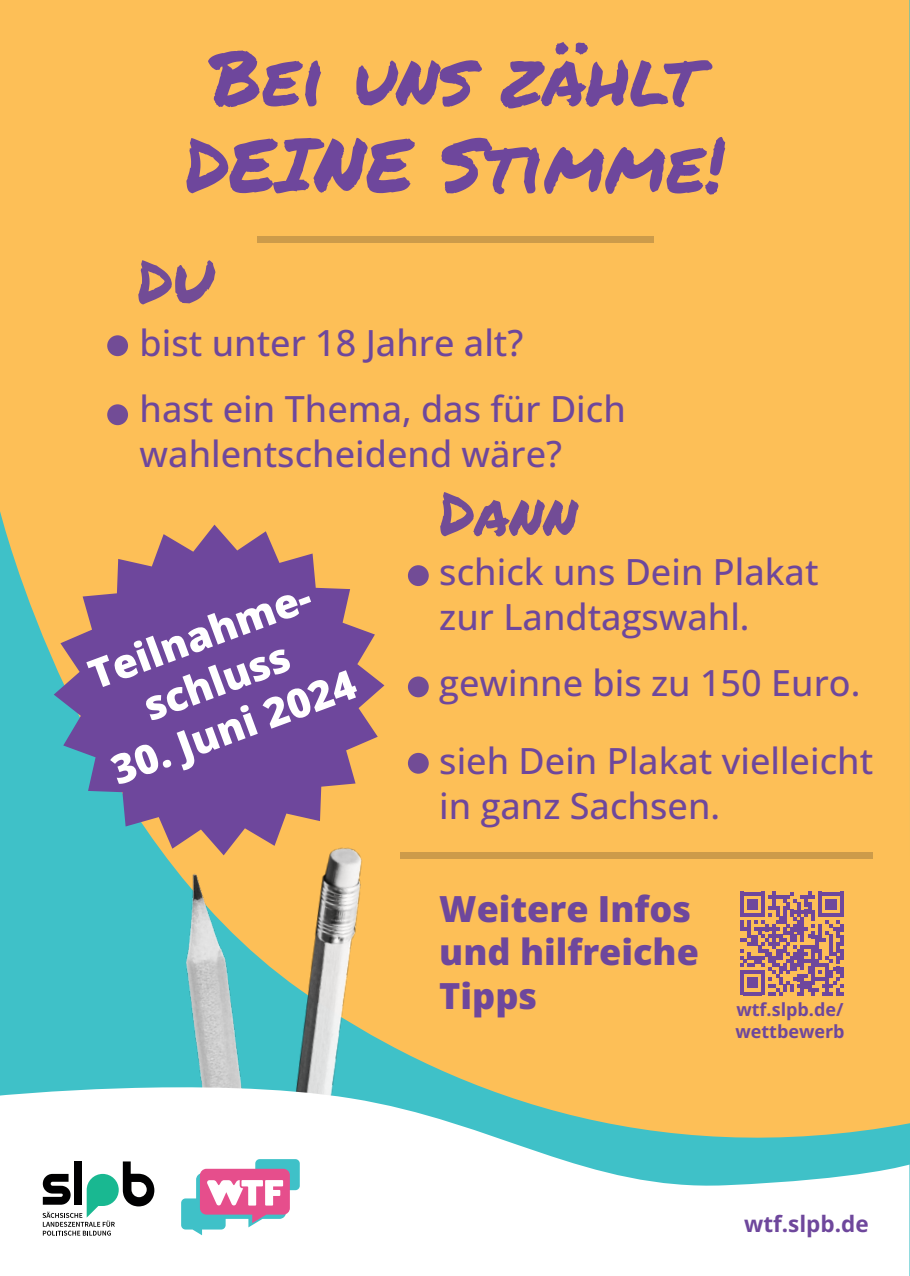
<style>
.page{position:relative;width:910px;height:1276px;background:#fff}
.page>*{position:absolute;margin:0;border:0;box-sizing:border-box;transform-origin:0 0}
.t1{font:75px/87px "Permanent Marker";color:#6e479c;text-align:center}
.t2{font:60px "Permanent Marker";color:#724c96}
.t3{font:800 40.5px/48.6px "Open Sans";color:#fff;text-align:center}
.t4{font:500 36px/66px "Open Sans";color:#6e479c}
.t5{font:800 36px/43.2px "Open Sans";color:#6e479c}
.t6{font:700 22.5px "Open Sans";color:#6e479c}
.t7{font:700 18px/21.6px "Open Sans";color:#6e479c}
</style>
<div class="page">
<div style="left:0;top:0;width:910px;height:1172px;background:#fdbf57"></div>
<img style="left:322px;top:781px;width:126px;height:294px">
<img style="left:135px;top:855px;width:187px;height:220px">
<div style="left:107px;top:335px;width:21px;height:21px;background:#724c96;border-radius:50%"></div>
<div style="left:107px;top:404px;width:21px;height:21px;background:#724c96;border-radius:50%"></div>
<div style="left:408px;top:565px;width:21px;height:21px;background:#724c96;border-radius:50%"></div>
<div style="left:408px;top:676px;width:21px;height:21px;background:#724c96;border-radius:50%"></div>
<div style="left:408px;top:753px;width:21px;height:20px;background:#724c96;border-radius:50%"></div>
<svg style="left:54px;top:524px;width:330px;height:331px;background:#8f6f8d"></svg>
<div style="left:257px;top:237px;width:397px;height:6px;background:#cc9b4a"></div>
<div style="left:400px;top:852px;width:473px;height:6px;background:#cc9b4a"></div>
<svg style="left:0;top:1075px;width:909px;height:161px"></svg>
<svg style="left:740px;top:892px;width:103px;height:103px;background:#ac7b7d"></svg>
<svg style="left:43px;top:1161px;width:111px;height:74px"></svg>
<svg style="left:181px;top:1159px;width:119px;height:76px"></svg>
<h1 class="t1" style="left:185px;top:32px;width:541px">Bei uns zählt<br>DEINE Stimme!</h1>
<h2 class="t2" style="left:137px;top:237px;width:78px">DU</h2>
<p class="t4" style="left:140px;top:309px;width:488px">bist unter 18 Jahre alt?<br>hast ein Thema, das für Dich</p>
<p class="t4" style="left:140px;top:420px;width:424px">wahlentscheidend wäre?</p>
<p class="t3" style="left:82px;top:652px;width:243px;rotate:-20deg">Teilnahme&shy;schluss</p>
<p class="t3" style="left:104px;top:747px;width:259px;rotate:-20deg">30. Juni 2024</p>
<h2 class="t2" style="left:439px;top:469px;width:139px">Dann</h2>
<p class="t4" style="left:439px;top:549px;width:381px;line-height:45px">schick uns Dein Plakat zur Landtagswahl.</p>
<p class="t4" style="left:439px;top:643px;width:435px;line-height:78px">gewinne bis zu 150 Euro. sieh Dein Plakat vielleicht</p>
<p class="t4" style="left:439px;top:772px;width:282px">in ganz Sachsen.</p>
<p class="t5" style="left:439px;top:886px;width:261px">Weitere Infos und hilfreiche<br>Tipps</p>
<p class="t7" style="left:735px;top:998px;width:111px">wtf.slpb.de/ wettbewerb</p>
<p class="t6" style="left:744px;top:1208px;width:126px">wtf.slpb.de</p>
</div>
